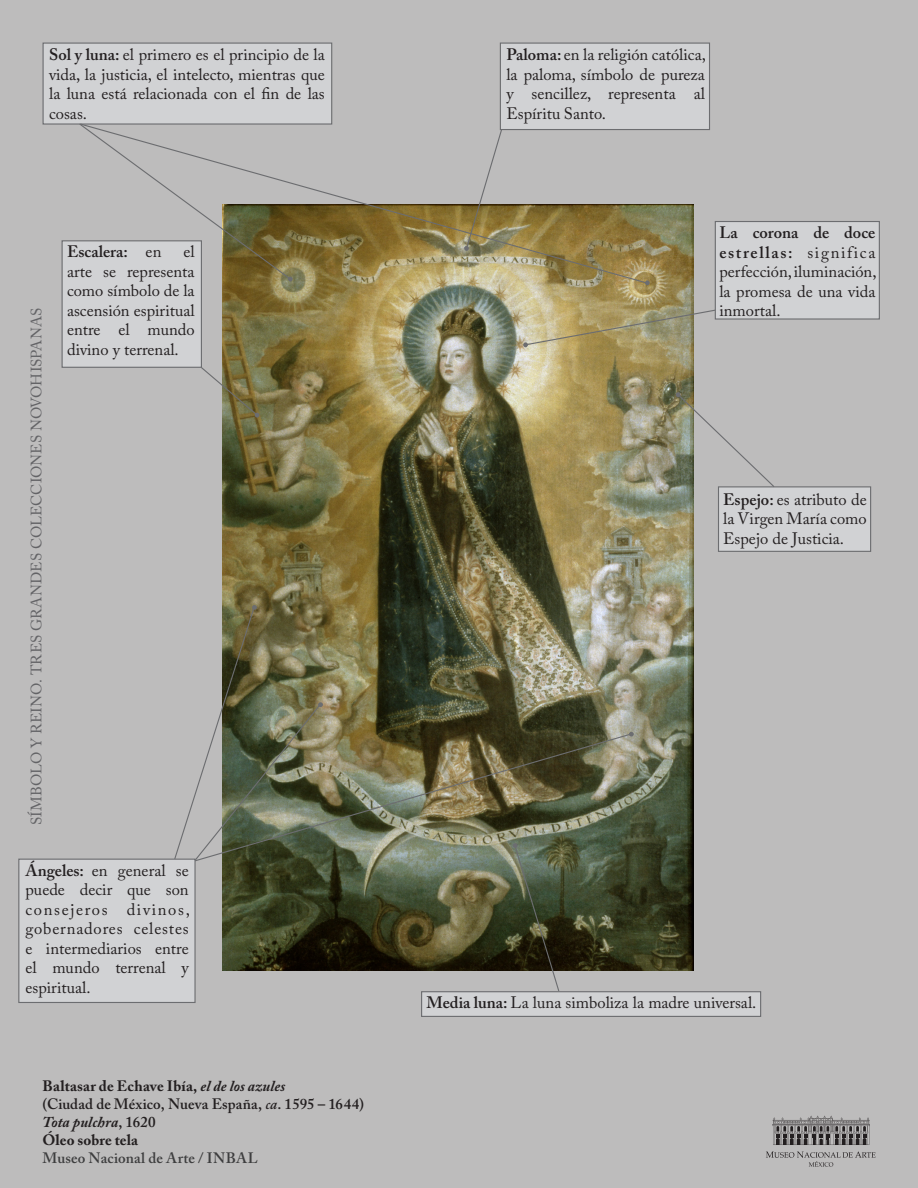
<style>
.page{position:relative;width:918px;height:1188px;background:#bdbcbc}
.page>*{position:absolute;margin:0;border:0;box-sizing:border-box;transform-origin:0 0}
.t1{font:16.5px/19.5px "Adobe Caslon Pro";color:#231f20;text-align:justify}
.t2{font:600 16.5px "Adobe Caslon Pro";color:#231f20}
.t3{font:15px "Adobe Caslon Pro";color:#636366}
.t4{font:700 15px "Adobe Caslon Pro";letter-spacing:.01em;color:#231f20}
.t5{font:600 15px "Adobe Caslon Pro";letter-spacing:.005em;color:#231f20}
.t6{font:600 15px "Adobe Caslon Pro";letter-spacing:.01em;color:#3e3e3f}
.t7{font:italic 700 15px "Adobe Caslon Pro";letter-spacing:.01em;color:#231f20}
.s1{font-weight:600}
.s2{font-weight:400}
.s3{font-style:italic}
.s4{font-weight:700}
.s5{font-weight:600;font-style:normal}
</style>
<div class="page">
<img style="left:223px;top:204px;width:470px;height:767px">
<svg style="left:766px;top:1152px;width:109px;height:15px"></svg>
<svg style="left:772px;top:1116px;width:98px;height:29px"></svg>
<div style="left:715px;top:221px;width:165px;height:99px;background:#d1d2d4;border:1px solid #6c6d70"></div>
<svg style="left:523px;top:309px;width:193px;height:38px;background:#aea37c"></svg>
<div style="left:500px;top:43px;width:210px;height:87px;background:#d1d2d4;border:1px solid #6c6d70"></div>
<div style="left:43px;top:43px;width:289px;height:82px;background:#d1d2d4;border:1px solid #6c6d70"></div>
<div style="left:62px;top:240px;width:140px;height:128px;background:#d1d2d4;border:1px solid #6c6d70"></div>
<div style="left:718px;top:486px;width:153px;height:66px;background:#d1d2d4;border:1px solid #6c6d70"></div>
<svg style="left:676px;top:392px;width:100px;height:96px"></svg>
<div style="left:421px;top:991px;width:340px;height:26px;background:#d1d2d4;border:1px solid #6c6d70"></div>
<svg style="left:200px;top:123px;width:449px;height:161px"></svg>
<svg style="left:645px;top:280px;width:5px;height:5px"></svg>
<svg style="left:78px;top:123px;width:215px;height:159px"></svg>
<svg style="left:200px;top:366px;width:59px;height:52px"></svg>
<svg style="left:464px;top:128px;width:39px;height:123px"></svg>
<svg style="left:513px;top:862px;width:47px;height:130px;background:#4f5341"></svg>
<div style="left:18px;top:859px;width:178px;height:144px;background:#d1d2d4;border:1px solid #6c6d70"></div>
<svg style="left:173px;top:605px;width:150px;height:256px"></svg>
<svg style="left:194px;top:733px;width:438px;height:129px;background:#6e6f56"></svg>
<svg style="left:629px;top:732px;width:5px;height:5px"></svg>
<p class="t1" style="left:49px;top:45px;width:277px"><span class="s1">Sol y luna:</span> el primero es el principio de la vida, la justicia, el intelecto, mientras que la luna está relacionada con el fin de las cosas.</p>
<p class="t3" style="left:28px;top:825px;width:519px;rotate:-90deg">SÍMBOLO Y REINO. TRES GRANDES COLECCIONES NOVOHISPANAS</p>
<p class="t1" style="left:67px;top:242px;width:129px;text-indent:116px">el arte se representa como símbolo de la ascensión espiritual entre el mundo divino y terrenal.</p>
<p class="t2" style="left:67px;top:242px;width:96px">Escalera: <span class="s2">en</span></p>
<p class="t1" style="left:26px;top:860px;width:166px"><span class="s1">Ángeles:</span> en general se puede decir que son consejeros divinos, gobernadores celestes e intermediarios entre el mundo terrenal y espiritual.</p>
<p class="t4" style="left:43px;top:1077px;width:244px">Baltasar de Echave Ibía, <span class="s3">el de los azules</span></p>
<p class="t5" style="left:43px;top:1095px;width:323px">(Ciudad de México, Nueva España, <span class="s3">ca</span>. 1595 <span class="s4">–</span> 1644)</p>
<p class="t7" style="left:43px;top:1113px;width:115px">Tota pulchra<span class="s5">, 1620</span></p>
<p class="t4" style="left:43px;top:1131px;width:97px">Óleo sobre tela</p>
<p class="t6" style="left:43px;top:1149px;width:217px">Museo Nacional de Arte / INBAL</p>
<p class="t1" style="left:506px;top:45px;width:201px"><span class="s1">Paloma:</span> en la religión católica, la paloma, símbolo de pureza y sencillez, representa al Espíritu Santo.</p>
<p class="t1" style="left:719px;top:223px;width:159px"><span class="s1">La corona de doce estrellas:</span> significa perfección, iluminación, la promesa de una vida inmortal.</p>
<p class="t1" style="left:723px;top:489px;width:145px"><span class="s1">Espejo:</span> es atributo de la Virgen María como Espejo de Justicia.</p>
<p class="t1" style="left:426px;top:992px;width:332px"><span class="s1">Media luna:</span> La luna simboliza la madre universal.</p>
</div>
